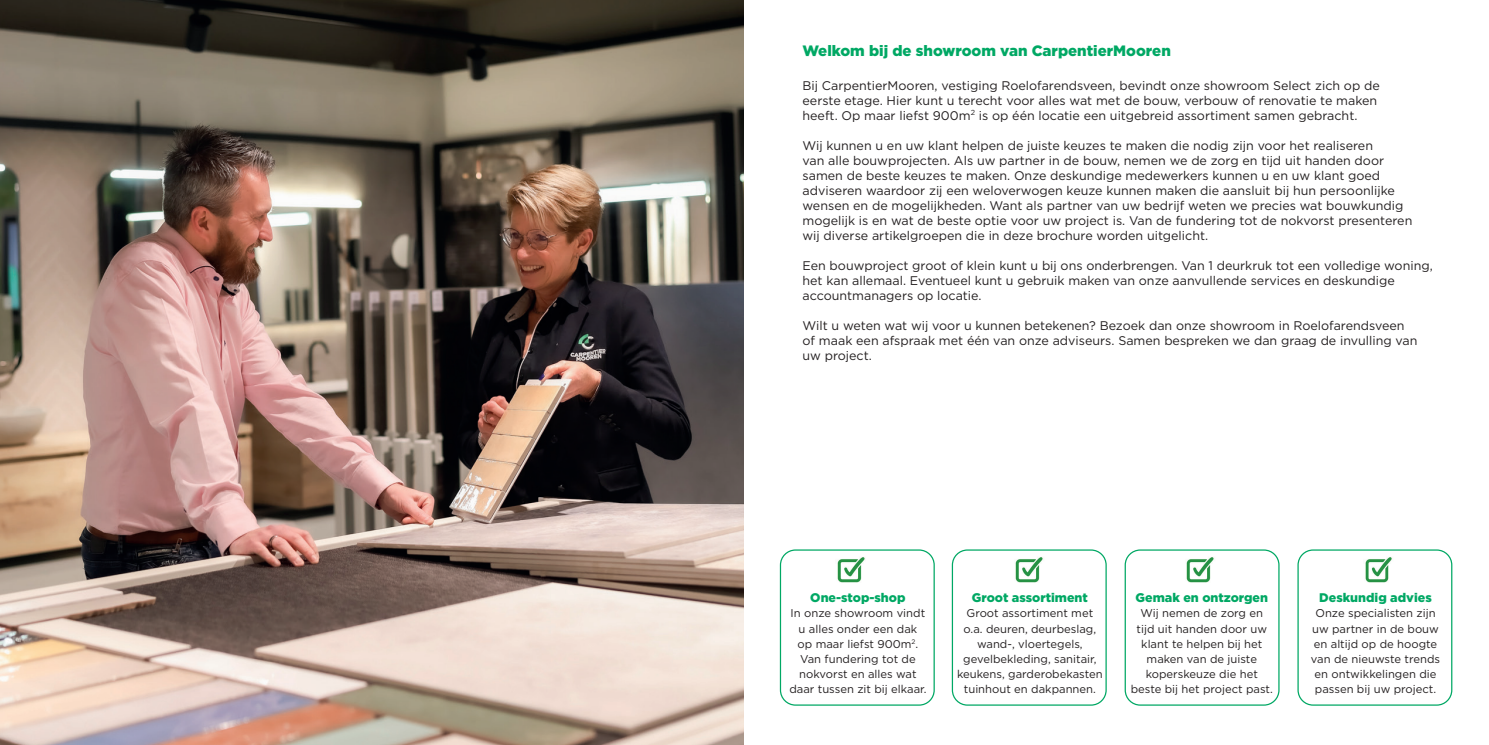
<style>
.page{position:relative;width:1489px;height:745px;background:#fff}
.page>*{position:absolute;margin:0;border:0;box-sizing:border-box;transform-origin:0 0}
.t1{font:900 15px "Gotham";color:#00a864}
.t2{font:12.5px/15px "Gotham";color:#231f20}
.t3{font:900 12.5px "Gotham";color:#00a864}
.t4{font:11.25px/15px "Gotham";color:#231f20;text-align:center}
</style>
<div class="page">
<img style="left:0;top:0;width:744px;height:744px">
<img style="left:837px;top:557px;width:28px;height:25px">
<img style="left:1015px;top:557px;width:28px;height:25px">
<img style="left:1186px;top:557px;width:28px;height:25px">
<div style="left:779px;top:549px;width:155px;height:156px;border:1px solid #00a864;border-radius:15px"></div>
<div style="left:951px;top:549px;width:155px;height:156px;border:1px solid #00a864;border-radius:15px"></div>
<div style="left:1124px;top:549px;width:155px;height:156px;border:1px solid #00a864;border-radius:15px"></div>
<div style="left:1297px;top:549px;width:155px;height:156px;border:1px solid #00a864;border-radius:15px"></div>
<img style="left:1365px;top:557px;width:27px;height:25px">
<p class="t1" style="left:802px;top:42px;width:370px">Welkom bij de showroom van CarpentierMooren</p>
<p class="t2" style="left:802px;top:77px;width:578px">Bij CarpentierMooren, vestiging Roelofarendsveen, bevindt onze showroom Select zich op de eerste etage. Hier kunt u terecht voor alles wat met de bouw, verbouw of renovatie te maken heeft. Op maar liefst 900m<sup>2</sup> is op één locatie een uitgebreid assortiment samen gebracht.</p>
<p class="t2" style="left:802px;top:137px;width:611px">Wij kunnen u en uw klant helpen de juiste keuzes te maken die nodig zijn voor het realiseren<br>van alle bouwprojecten. Als uw partner in de bouw, nemen we de zorg en tijd uit handen door samen de beste keuzes te maken. Onze deskundige medewerkers kunnen u en uw klant goed adviseren waardoor zij een weloverwogen keuze kunnen maken die aansluit bij hun persoonlijke wensen en de mogelijkheden. Want als partner van uw bedrijf weten we precies wat bouwkundig mogelijk is en wat de beste optie voor uw project is. Van de fundering tot de nokvorst presenteren wij diverse artikelgroepen die in deze brochure worden uitgelicht.</p>
<p class="t2" style="left:802px;top:257px;width:631px">Een bouwproject groot of klein kunt u bij ons onderbrengen. Van 1 deurkruk tot een volledige woning, het kan allemaal. Eventueel kunt u gebruik maken van onze aanvullende services en deskundige accountmanagers op locatie.</p>
<p class="t2" style="left:802px;top:317px;width:616px">Wilt u weten wat wij voor u kunnen betekenen? Bezoek dan onze showroom in Roelofarendsveen of maak een afspraak met één van onze adviseurs. Samen bespreken we dan graag de invulling van uw project.</p>
<p class="t3" style="left:810px;top:590px;width:97px">One-stop-shop</p>
<p class="t4" style="left:789px;top:605px;width:139px">In onze showroom vindt u alles onder een dak<br>op maar liefst 900m<sup>2</sup>.<br>Van fundering tot de nokvorst en alles wat daar tussen zit bij elkaar.</p>
<p class="t3" style="left:971px;top:590px;width:117px">Groot assortiment</p>
<p class="t4" style="left:957px;top:605px;width:147px">Groot assortiment met o.a. deuren, deurbeslag, wand-, vloertegels, gevelbekleding, sanitair, keukens, garderobekasten tuinhout en dakpannen.</p>
<p class="t3" style="left:1135px;top:590px;width:134px">Gemak en ontzorgen</p>
<p class="t4" style="left:1130px;top:605px;width:144px">Wij nemen de zorg en tijd uit handen door uw klant te helpen bij het maken van de juiste koperskeuze die het beste bij het project past.</p>
<p class="t3" style="left:1319px;top:590px;width:114px">Deskundig advies</p>
<p class="t4" style="left:1310px;top:605px;width:131px">Onze specialisten zijn uw partner in de bouw en altijd op de hoogte van de nieuwste trends en ontwikkelingen die passen bij uw project.</p>
</div>
